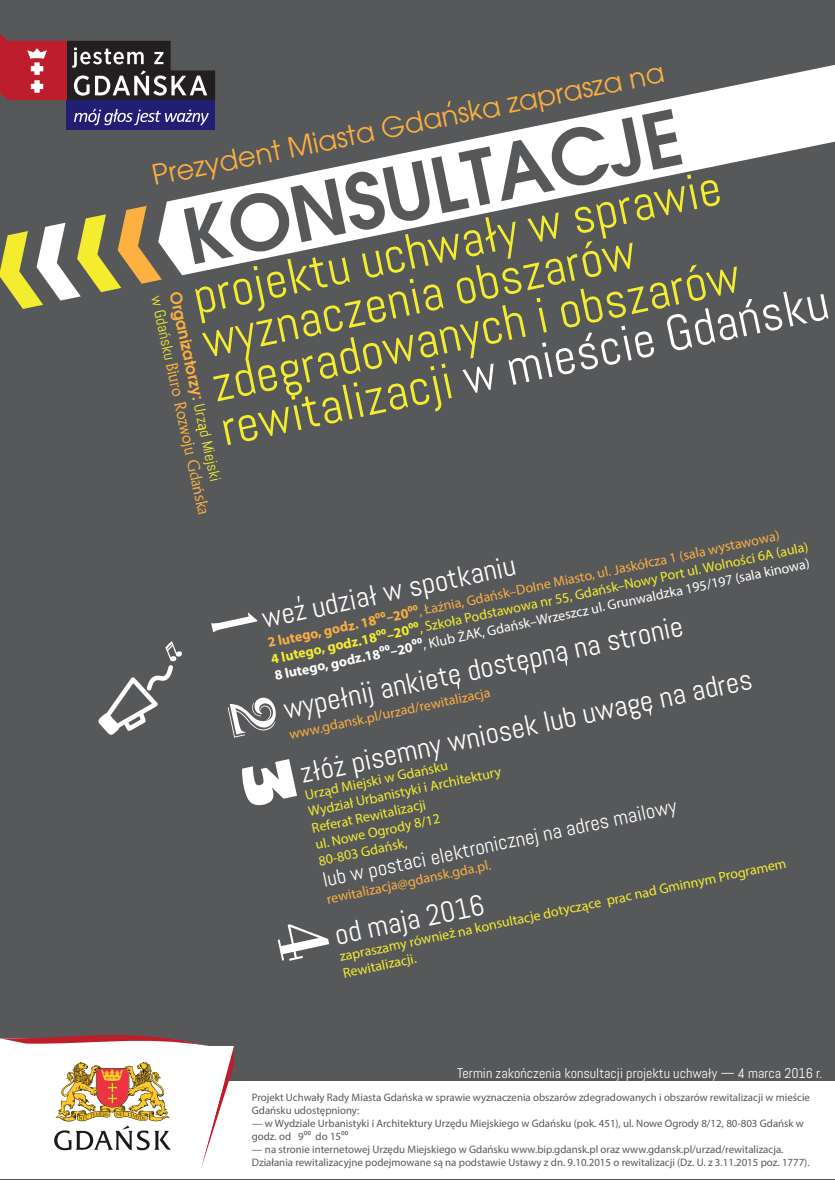
<style>
.page{position:relative;width:835px;height:1180px;background:#fff}
.page>*{position:absolute;margin:0;border:0;box-sizing:border-box;transform-origin:0 0}
.t1{font:600 75.49px "Avant Garde";color:#57585a}
.t2{font:50.05px/44.9px "Abel";color:#f4ed2f}
.t3{font:29.05px "Abel";color:#fff}
.t4{font:27.3px "Avant Garde";color:#fbb03f}
.t5{font:20.65px "Abel";color:#fff}
.t6{font:300 15.61px "Albertus";color:#fbb03f}
.t7{font:600 15.61px "Avant Garde";color:#fbb03f}
.t8{font:14px/16.8px "Myriad Pro";color:#fff}
.t9{font:14px/16.8px "Myriad Pro";color:#f4ed2f}
.t10{font:14px "Myriad Pro";color:#fbb03f}
.t11{font:14px "Abel";color:#fff}
.t12{font:10.85px/13px "Myriad Pro";color:#57585a}
.s1{color:#fff}
.s2{font-family:"Abel";font-weight:400;color:#f4ed2f}
.s3{font-family:"Myriad Pro";font-weight:400;color:#f4ed2f}
.s4{font-family:"Myriad Pro";font-weight:400}
.s5{font-weight:700;color:#fbb03f}
.s6{color:#fbb03f}
.s7{font-weight:700;color:#f4ed2f}
.s8{color:#f4ed2f}
.s9{font-weight:700}
</style>
<div class="page">
<div style="left:0;top:0;width:834px;height:1180px;background:#57585a"></div>
<svg style="left:162px;top:65px;width:672px;height:210px"></svg>
<svg style="left:447px;top:101px;width:3px;height:6px"></svg>
<svg style="left:565px;top:659px;width:2px;height:7px"></svg>
<svg style="left:0;top:206px;width:162px;height:103px"></svg>
<svg style="left:98px;top:641px;width:84px;height:94px"></svg>
<svg style="left:585px;top:333px;width:7px;height:8px"></svg>
<svg style="left:745px;top:299px;width:7px;height:8px"></svg>
<div style="left:67px;top:100px;width:148px;height:30px;background:#221e73"></div>
<svg style="left:74px;top:109px;width:135px;height:16px"></svg>
<svg style="left:0;top:33px;width:215px;height:67px"></svg>
<div style="left:0;top:1081px;width:834px;height:97px;background:#fff"></div>
<svg style="left:0;top:1035px;width:234px;height:134px"></svg>
<h3 class="t4" style="left:149px;top:157px;width:523px;rotate:-11deg">Prezydent Miasta Gdanska zaprasza na</h3>
<h1 class="t1" style="left:173px;top:192px;width:510px;rotate:-12deg">KONSULTACJE</h1>
<h2 class="t2" style="left:189px;top:276px;width:621px;rotate:-12deg">projektu uchwały w sprawie wyznaczenia obszarów zdegradowanych i obszarów rewitalizacji <span class="s1">w miescie Gdansku</span></h2>
<h3 class="t7" style="left:185px;top:290px;width:195px;rotate:78deg">Organizatorzy: <span class="s2">Urz</span><span class="s3">ą</span><span class="s2">d Miejski</span></h3>
<h3 class="t6" style="left:166px;top:294px;width:225px;rotate:78deg"><span class="s2">w Gdańsku</span> Biuro Rozwoju Gda<span class="s4">ń</span>ska</h3>
<p class="t8" style="left:266px;top:635px;width:550px;rotate:-12deg"><span class="s5">2 lutego, godz. 1800–20 00</span><span class="s6">, Łaźnia, Gdańsk–Dolne Miasto, ul. Jaskółcza 1 (sala wystawowa)<br></span><span class="s7">4 lutego, godz.1800–20 00</span><span class="s8">, Szkoła Podstawowa nr 55, Gdańsk–Nowy Port ul. Wolności 6A (aula)<br></span><span class="s9">8 lutego, godz.1800–20 00</span>, Klub ŻAK, Gdańsk–Wrzeszcz ul. Grunwaldzka 195/197 (sala kinowa)</p>
<h3 class="t3" style="left:259px;top:600px;width:260px;rotate:-12deg">wez udział w spotkaniu</h3>
<h3 class="t3" style="left:280px;top:692px;width:408px;rotate:-12deg">wypełnij ankiete dostepna na stronie</h3>
<h3 class="t3" style="left:297px;top:756px;width:462px;rotate:-12deg">złóz pisemny wniosek lub uwage na adres</h3>
<p class="t10" style="left:287px;top:726px;width:207px;rotate:-12deg">www.gdansk.pl/urzad/rewitalizacja</p>
<p class="t9" style="left:303px;top:787px;width:198px;rotate:-12deg">Urząd Miejski w Gdańsku<br>Wydział Urbanistyki i Architektury<br>Referat Rewitalizacji<br>ul. Nowe Ogrody 8/12<br>80 -80 3 Gdańsk,</p>
<h3 class="t5" style="left:320px;top:867px;width:362px;rotate:-12deg">lub w postaci elektronicznej na adres mailowy</h3>
<p class="t10" style="left:325px;top:891px;width:169px;rotate:-12deg">rewitalizacja@gdansk.gda.pl.</p>
<p class="t9" style="left:338px;top:949px;width:457px;line-height:16.5px;rotate:-12deg">zapraszamy również na konsultacje dotyczące prac nad Gminnym Programem<br>Rewitalizacji.</p>
<h3 class="t3" style="left:331px;top:917px;width:153px;rotate:-12deg">od maja 2016</h3>
<p class="t11" style="left:457px;top:1064px;width:366px">Termin zakończenia konsultacji projektu uchwały — 4 marca 2016 r.</p>
<p class="t12" style="left:252px;top:1090px;width:559px">Projekt Uchwały Rady Miasta Gdańska w sprawie wyznaczenia obszarów zdegradowanych i obszarów rewitalizacji w mieście<br>Gdańsku udostępniony:</p>
<p class="t12" style="left:252px;top:1116px;width:553px">— w Wydziale Urbanistyki i Architektury Urzędu Miejskiego w Gdańsku (pok. 451), ul. Nowe Ogrody 8/12, 80-803 Gdańsk w godz. od 900 do 1500</p>
<p class="t12" style="left:252px;top:1142px;width:559px">— na stronie internetowej Urzędu Miejskiego w Gdańsku www.bip.gdansk.pl oraz www.gdansk.pl/urzad/rewitalizacja.<br>Działania rewitalizacyjne podejmowane są na podstawie Ustawy z dn. 9.10.2015 o rewitalizacji (Dz. U. z 3.11.2015 poz. 1777).</p>
</div>
